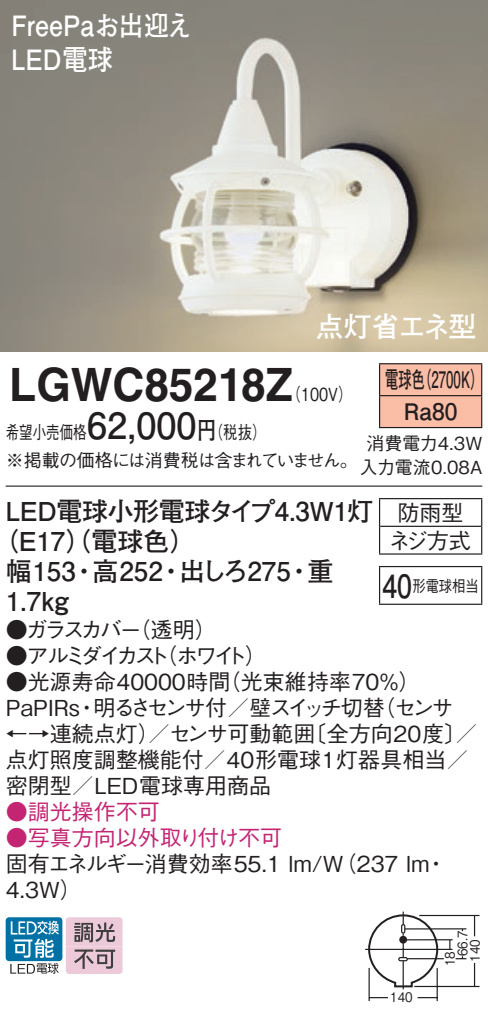
<style>
.page{position:relative;width:488px;height:1017px;background:#fff}
.page>*{position:absolute;margin:0;border:0;box-sizing:border-box;transform-origin:0 0}
.t1{font:700 46px "Helvetica LT Std";color:#231f20;scale:.96 1}
.t2{font:700 36px "Futo Go B101 Pro";color:#231f20}
.t3{font:700 32px "Futo Go B101 Pro";color:#231f20;scale:.83 1}
.t4{font:700 28px/34px "Futo Go B101 Pro";color:#fff;scale:.9 1}
.t5{font:700 28px "Futo Go B101 Pro";color:#fff}
.t6{font:700 26px/30px "Futo Go B101 Pro";letter-spacing:-.015em;color:#231f20}
.t7{font:700 22.8px/32px "Futo Go B101 Pro";color:#231f20;scale:.58 1}
.t8{font:500 22px/26px "Gothic BBB Pro";color:#231f20}
.t9{font:500 22px "Gothic BBB Pro";color:#c42573}
.t10{font:500 22px "Gothic BBB Pro";letter-spacing:-.145em;color:#231f20}
.t11{font:500 22px "Gothic BBB Pro";letter-spacing:-.195em;color:#231f20}
.t12{font:500 18px/28px "Gothic BBB Pro";letter-spacing:-.04em;color:#231f20;scale:.75 1}
.t13{font:500 18px/24px "Gothic BBB Pro";color:#231f20;text-align:center}
.t14{font:500 18px "Gothic BBB Pro";color:#231f20;scale:.8 1}
.t15{font:500 16px "Gothic BBB Pro";color:#231f20;scale:.83 1}
.t16{font:500 13.2px/12.4px "Gothic BBB Pro";color:#231f20;scale:.9 1}
.s1{font-family:"Futo Go B101 Pro";font-weight:700;font-size:24px}
</style>
<div class="page">
<img style="left:0;top:0;width:488px;height:351px">
<div style="left:380px;top:364px;width:101px;height:62px;background:#fabda6"></div>
<hr style="left:379px;top:363px;width:103px;height:1px;background:#231f20">
<hr style="left:379px;top:364px;width:1px;height:31px;background:#231f20">
<hr style="left:481px;top:364px;width:1px;height:31px;background:#231f20">
<hr style="left:379px;top:395px;width:103px;height:1px;background:#231f20">
<hr style="left:379px;top:396px;width:1px;height:31px;background:#231f20">
<hr style="left:481px;top:396px;width:1px;height:31px;background:#231f20">
<hr style="left:379px;top:426px;width:103px;height:2px;background:#231f20">
<hr style="left:6px;top:485px;width:476px;height:1px;background:#231f20">
<svg style="left:379px;top:499px;width:1px;height:54px"></svg>
<hr style="left:379px;top:498px;width:103px;height:1px;background:#231f20">
<hr style="left:380px;top:525px;width:101px;height:2px;background:#231f20">
<svg style="left:481px;top:499px;width:1px;height:54px"></svg>
<hr style="left:379px;top:553px;width:103px;height:1px;background:#231f20">
<hr style="left:379px;top:567px;width:1px;height:36px;background:#231f20">
<hr style="left:379px;top:565px;width:103px;height:2px;background:#231f20">
<hr style="left:481px;top:567px;width:1px;height:36px;background:#231f20">
<hr style="left:379px;top:603px;width:103px;height:1px;background:#231f20">
<hr style="left:365px;top:948px;width:87px;height:1px;background:#231f20">
<hr style="left:419px;top:914px;width:60px;height:1px;background:#231f20">
<hr style="left:404px;top:927px;width:62px;height:2px;background:#231f20">
<hr style="left:404px;top:938px;width:48px;height:2px;background:#231f20">
<hr style="left:414px;top:985px;width:65px;height:1px;background:#231f20">
<hr style="left:407px;top:957px;width:36px;height:2px;background:#231f20">
<hr style="left:436px;top:967px;width:1px;height:33px;background:#231f20">
<hr style="left:368px;top:967px;width:1px;height:33px;background:#231f20">
<svg style="left:455px;top:956px;width:11px;height:3px"></svg>
<hr style="left:473px;top:962px;width:2px;height:23px;background:#231f20">
<hr style="left:473px;top:915px;width:2px;height:21px;background:#231f20">
<svg style="left:367px;top:911px;width:72px;height:78px"></svg>
<div style="left:6px;top:916px;width:56px;height:44px;background:linear-gradient(to right,#0071a5,#0071a5);border-radius:3px"></div>
<svg style="left:10px;top:920px;width:49px;height:53px"></svg>
<svg style="left:66px;top:917px;width:56px;height:56px;background:#c8adb9"></svg>
<p class="t4" style="left:11px;top:5px;width:202px">FreePaお出迎え<br>LED電球</p>
<p class="t5" style="left:315px;top:304px;width:162px">点灯省エネ型</p>
<h1 class="t1" style="left:9px;top:357px;width:296px">LGWC85218Z</h1>
<p class="t14" style="left:197px;top:417px;width:88px">（<span class="s1">円</span>税抜(</p>
<p class="t7" style="left:418px;top:360px;width:115px">（2700 (K</p>
<p class="t7" style="left:403px;top:360px;width:94px;text-indent:-19px">電球色<br>Ra80</p>
<p class="t13" style="left:359px;top:428px;width:124px">消費電力4.3W入力電流0.08A</p>
<p class="t6" style="left:6px;top:492px;width:369px">LED電球小形電球タイプ4.3W 灯1</p>
<p class="t6" style="left:-8px;top:522px;width:206px">（E17（）電球色(</p>
<p class="t6" style="left:307px;top:552px;width:27px">重</p>
<p class="t14" style="left:286px;top:380px;width:84px">（100 (V</p>
<h2 class="t2" style="left:87px;top:396px;width:111px">62,000</h2>
<p class="t12" style="left:6px;top:416px;width:471px">希望小売価格<br>※掲載の価格には消費税は含まれていません。</p>
<p class="t8" style="left:389px;top:496px;width:83px;line-height:27.6px;text-align:center">防雨型ネジ方式</p>
<p class="t6" style="left:6px;top:552px;width:72px">幅153<br>1.7kg</p>
<p class="t6" style="left:92px;top:552px;width:72px">高252</p>
<p class="t6" style="left:179px;top:552px;width:113px">出しろ275</p>
<p class="t6" style="left:71px;top:552px;width:27px">・</p>
<p class="t6" style="left:158px;top:552px;width:27px">・</p>
<p class="t6" style="left:286px;top:552px;width:27px">・</p>
<h3 class="t3" style="left:382px;top:559px;width:37px">40</h3>
<p class="t15" style="left:412px;top:572px;width:81px">形電球相当</p>
<p class="t8" style="left:129px;top:613px;width:89px">（透明(</p>
<p class="t8" style="left:6px;top:613px;width:138px">●ガラスカバー</p>
<p class="t8" style="left:155px;top:639px;width:113px">（ホワイト(</p>
<p class="t11" style="left:6px;top:637px;width:165px">●アルミダイカスト</p>
<p class="t8" style="left:219px;top:665px;width:203px">（光束維持率70％(</p>
<p class="t8" style="left:6px;top:665px;width:226px">●光源寿命40000時間</p>
<p class="t8" style="left:373px;top:691px;width:81px">（センサ</p>
<p class="t10" style="left:93px;top:689px;width:293px">明るさセンサ付／壁スイッチ切替</p>
<p class="t8" style="left:6px;top:691px;width:76px">PaPIRs</p>
<p class="t8" style="left:76px;top:691px;width:23px">・</p>
<p class="t8" style="left:304px;top:717px;width:175px">〔全方向20度／〔</p>
<p class="t8" style="left:6px;top:717px;width:464px">←→連続点灯／）センサ可動範囲<br>点灯照度調整機能付／40形電球1灯器具相当／密閉型／LED電球専用商品</p>
<p class="t9" style="left:6px;top:793px;width:155px">●調光操作不可</p>
<p class="t9" style="left:6px;top:819px;width:278px">●写真方向以外取り付け不可</p>
<p class="t8" style="left:425px;top:847px;width:23px">・</p>
<p class="t8" style="left:6px;top:847px;width:425px">固有エネルギー消費効率55.1 lm （W/ 237 lm<br>4.3W(</p>
<p class="t16" style="left:390px;top:988px;width:26px">140</p>
<p class="t16" style="left:442px;top:955px;width:30px;text-indent:-10px;rotate:-90deg">18<br>66.7</p>
<p class="t16" style="left:467px;top:961px;width:26px;rotate:-90deg">140</p>
</div>
